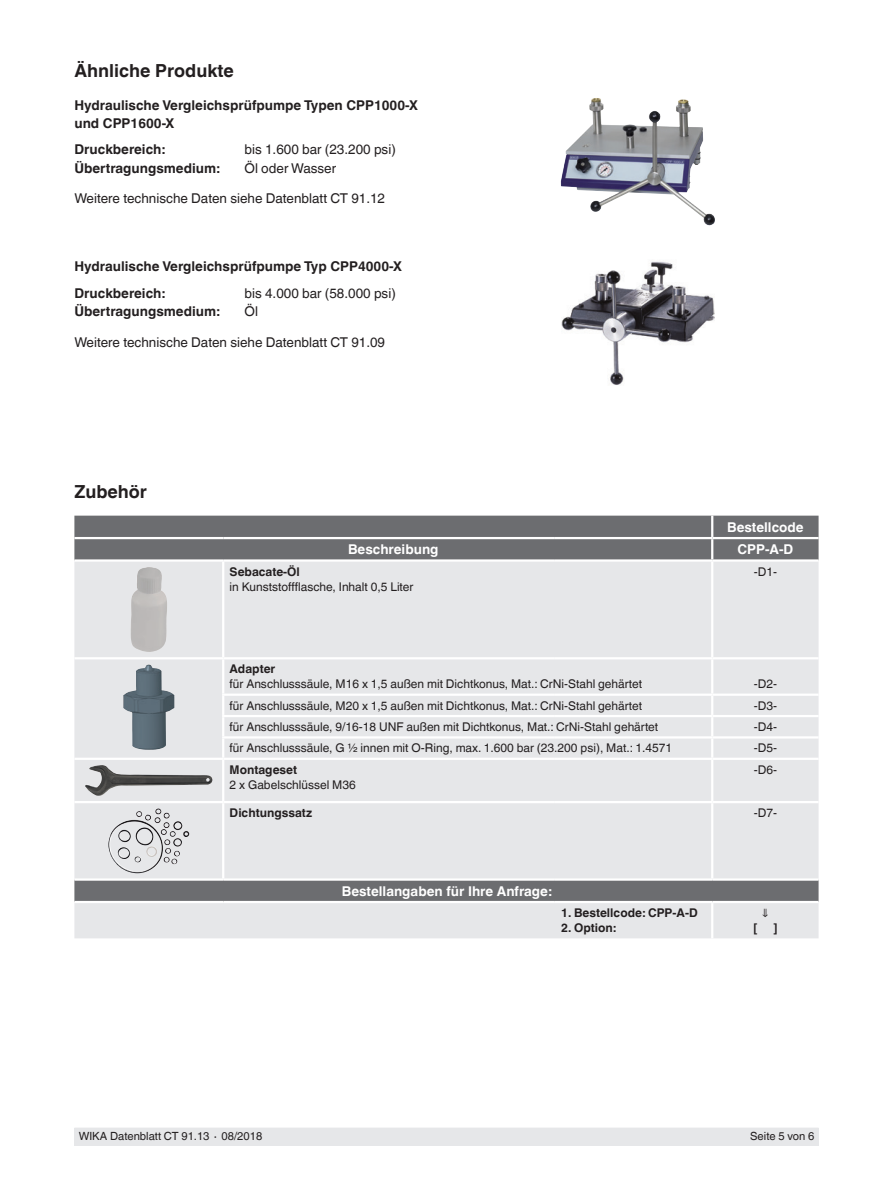
<style>
.page{position:relative;width:893px;height:1188px;background:#fff}
.page>*{position:absolute;margin:0;border:0;box-sizing:border-box;transform-origin:0 0}
.t1{font:700 18px "Helvetica World";color:#231f20}
.t2{font:700 13.5px/18px "Helvetica World";color:#231f20}
.t3{font:13.5px "Helvetica World";color:#231f20}
.t4{font:700 13.5px "Helvetica World";color:#fff}
.t5{font:12px "Helvetica World";color:#231f20}
.t6{font:700 12px "Helvetica World";color:#231f20}
.t7{font:11.25px "Helvetica World";color:#231f20}
</style>
<div class="page">
<div style="left:74px;top:1128px;width:745px;height:17px;background:#e6e7e9"></div>
<img style="left:561px;top:98px;width:154px;height:128px">
<img style="left:561px;top:261px;width:153px;height:124px">
<div style="left:74px;top:516px;width:745px;height:43px;background:#6c6d70"></div>
<svg style="left:74px;top:562px;width:745px;height:376px;background:#dedfe1"></svg>
<hr style="left:711px;top:516px;width:2px;height:21px;background:#fff">
<hr style="left:74px;top:537px;width:149px;height:2px;background:#fff">
<hr style="left:223px;top:537px;width:332px;height:2px;background:#fff">
<hr style="left:555px;top:537px;width:157px;height:2px;background:#fff">
<hr style="left:712px;top:537px;width:107px;height:2px;background:#fff">
<hr style="left:711px;top:539px;width:2px;height:20px;background:#fff">
<hr style="left:222px;top:562px;width:2px;height:95px;background:#fff">
<hr style="left:711px;top:562px;width:2px;height:95px;background:#fff">
<hr style="left:74px;top:657px;width:149px;height:2px;background:#fff">
<hr style="left:223px;top:657px;width:332px;height:2px;background:#fff">
<hr style="left:222px;top:659px;width:2px;height:35px;background:#fff">
<hr style="left:555px;top:657px;width:157px;height:2px;background:#fff">
<hr style="left:712px;top:657px;width:107px;height:2px;background:#fff">
<hr style="left:711px;top:659px;width:2px;height:35px;background:#fff">
<hr style="left:222px;top:694px;width:333px;height:2px;background:#fff">
<hr style="left:555px;top:694px;width:157px;height:2px;background:#fff">
<hr style="left:712px;top:694px;width:107px;height:2px;background:#fff">
<hr style="left:222px;top:715px;width:333px;height:2px;background:#fff">
<hr style="left:555px;top:715px;width:157px;height:2px;background:#fff">
<hr style="left:712px;top:715px;width:107px;height:2px;background:#fff">
<hr style="left:222px;top:736px;width:333px;height:3px;background:#fff">
<svg style="left:222px;top:696px;width:2px;height:62px"></svg>
<hr style="left:555px;top:736px;width:157px;height:3px;background:#fff">
<hr style="left:712px;top:736px;width:107px;height:3px;background:#fff">
<svg style="left:711px;top:696px;width:2px;height:62px"></svg>
<hr style="left:74px;top:758px;width:149px;height:2px;background:#fff">
<hr style="left:223px;top:758px;width:332px;height:2px;background:#fff">
<hr style="left:222px;top:760px;width:2px;height:41px;background:#fff">
<hr style="left:555px;top:758px;width:157px;height:2px;background:#fff">
<hr style="left:712px;top:758px;width:107px;height:2px;background:#fff">
<hr style="left:711px;top:760px;width:2px;height:41px;background:#fff">
<hr style="left:74px;top:801px;width:149px;height:2px;background:#fff">
<hr style="left:223px;top:801px;width:332px;height:2px;background:#fff">
<hr style="left:222px;top:803px;width:2px;height:75px;background:#fff">
<hr style="left:555px;top:801px;width:157px;height:2px;background:#fff">
<hr style="left:712px;top:801px;width:107px;height:2px;background:#fff">
<hr style="left:711px;top:803px;width:2px;height:75px;background:#fff">
<hr style="left:74px;top:878px;width:149px;height:3px;background:#fff">
<hr style="left:223px;top:878px;width:332px;height:3px;background:#fff">
<hr style="left:555px;top:878px;width:157px;height:3px;background:#fff">
<hr style="left:712px;top:878px;width:107px;height:3px;background:#fff">
<hr style="left:74px;top:901px;width:149px;height:2px;background:#fff">
<hr style="left:223px;top:901px;width:332px;height:2px;background:#fff">
<hr style="left:555px;top:901px;width:157px;height:2px;background:#fff">
<hr style="left:712px;top:901px;width:107px;height:2px;background:#fff">
<hr style="left:711px;top:903px;width:2px;height:35px;background:#fff">
<img style="left:129px;top:567px;width:39px;height:85px">
<img style="left:123px;top:665px;width:51px;height:85px">
<img style="left:85px;top:765px;width:128px;height:31px">
<img style="left:108px;top:808px;width:74px;height:65px">
<h1 class="t1" style="left:74px;top:60px;width:161px">Ähnliche Produkte</h1>
<p class="t2" style="left:74px;top:96px;width:345px">Hydraulische Vergleichsprüfpumpe Typen CPP1000-X und CPP1600-X</p>
<p class="t2" style="left:74px;top:141px;width:92px">Druckbereich:</p>
<p class="t3" style="left:244px;top:142px;width:153px">bis 1.600 bar (23.200 psi)</p>
<p class="t2" style="left:74px;top:159px;width:147px">Übertragungsmedium:</p>
<p class="t3" style="left:244px;top:160px;width:93px">Öl oder Wasser</p>
<p class="t3" style="left:74px;top:191px;width:312px">Weitere technische Daten siehe Datenblatt CT 91.12</p>
<p class="t2" style="left:74px;top:253px;width:329px;line-height:26.7px">Hydraulische Vergleichsprüfpumpe Typ CPP4000-X<br>Druckbereich:</p>
<p class="t3" style="left:244px;top:285px;width:153px">bis 4.000 bar (58.000 psi)</p>
<p class="t2" style="left:74px;top:302px;width:147px">Übertragungsmedium:</p>
<p class="t3" style="left:244px;top:304px;width:15px">Öl</p>
<p class="t3" style="left:74px;top:334px;width:312px">Weitere technische Daten siehe Datenblatt CT 91.09</p>
<h1 class="t1" style="left:74px;top:481px;width:74px">Zubehör</h1>
<p class="t4" style="left:727px;top:519px;width:78px">Bestellcode</p>
<p class="t4" style="left:348px;top:542px;width:92px">Beschreibung</p>
<p class="t4" style="left:737px;top:542px;width:57px">CPP-A-D</p>
<p class="t6" style="left:230px;top:564px;width:72px">Sebacate-Öl</p>
<p class="t5" style="left:230px;top:579px;width:185px">in Kunststoffflasche, Inhalt 0,5 Liter</p>
<p class="t5" style="left:754px;top:564px;width:25px">-D1-</p>
<p class="t6" style="left:230px;top:662px;width:47px">Adapter</p>
<p class="t5" style="left:230px;top:677px;width:414px">für Anschlusssäule, M16 x 1,5 außen mit Dichtkonus, Mat.: CrNi-Stahl gehärtet</p>
<p class="t5" style="left:754px;top:677px;width:25px">-D2-</p>
<p class="t5" style="left:230px;top:699px;width:414px">für Anschlusssäule, M20 x 1,5 außen mit Dichtkonus, Mat.: CrNi-Stahl gehärtet</p>
<p class="t5" style="left:754px;top:699px;width:25px">-D3-</p>
<p class="t5" style="left:230px;top:720px;width:430px">für Anschlusssäule, 9/16-18 UNF außen mit Dichtkonus, Mat.: CrNi-Stahl gehärtet</p>
<p class="t5" style="left:754px;top:720px;width:25px">-D4-</p>
<p class="t5" style="left:230px;top:741px;width:444px">für Anschlusssäule, G ½ innen mit O-Ring, max. 1.600 bar (23.200 psi), Mat.: 1.4571</p>
<p class="t5" style="left:754px;top:741px;width:25px">-D5-</p>
<p class="t6" style="left:230px;top:763px;width:69px">Montageset</p>
<p class="t5" style="left:230px;top:778px;width:128px">2 x Gabelschlüssel M36</p>
<p class="t5" style="left:754px;top:763px;width:25px">-D6-</p>
<p class="t6" style="left:230px;top:806px;width:84px">Dichtungssatz</p>
<p class="t5" style="left:754px;top:806px;width:25px">-D7-</p>
<p class="t4" style="left:342px;top:883px;width:211px">Bestellangaben für Ihre Anfrage:</p>
<p class="t6" style="left:561px;top:906px;width:138px">1. Bestellcode: CPP-A-D</p>
<p class="t6" style="left:561px;top:921px;width:56px">2. Option:</p>
<p class="t5" style="left:762px;top:906px;width:9px">⇓</p>
<p class="t6" style="left:753px;top:921px;width:5px">[</p>
<p class="t6" style="left:773px;top:921px;width:5px">]</p>
<p class="t7" style="left:79px;top:1130px;width:185px">WIKA Datenblatt CT 91.13 ∙ 08/2018</p>
<p class="t7" style="left:750px;top:1130px;width:66px">Seite 5 von 6</p>
</div>
